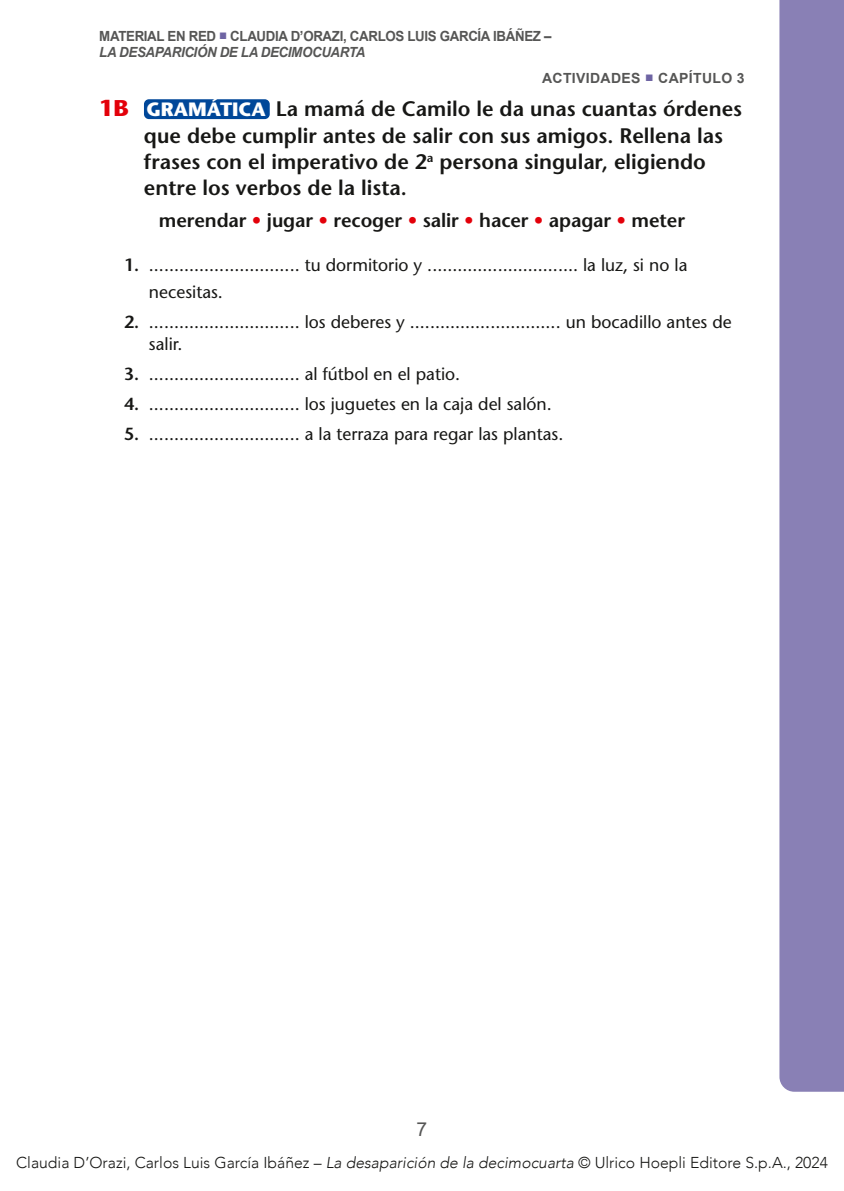
<style>
.page{position:relative;width:844px;height:1191px;background:#fff}
.page>*{position:absolute;margin:0;border:0;box-sizing:border-box;transform-origin:0 0}
.t1{font:600 21px/26.2px "Stone Sans Std";color:#171715}
.t2{font:600 19.25px "Stone Sans Std";letter-spacing:-.005em;color:#171715}
.t3{font:19.25px "Arial";color:#565655}
.t4{font:500 17.5px/26.2px "Stone Sans Std";color:#171715}
.t5{font:300 15.75px "Avenir";color:#171715}
.t6{font:700 14px/15.8px "Arial";letter-spacing:-.025em;color:#565655;scale:.95 1}
.t7{font:700 14px "Arial";letter-spacing:.025em;color:#565655}
.s1{color:#6e64a3}
.s2{font-style:italic}
.s3{font-weight:700;font-size:22.75px;color:#e3000a}
.s4{font-weight:700;font-size:19.25px;color:#fff}
.s5{color:#e3000a}
.s6{font-weight:600}
</style>
<div class="page">
<div style="left:779px;top:0;width:64px;height:1091px;background:#8980b5"></div>
<div style="left:144px;top:99px;width:126px;height:20px;background:#004799;border-radius:5px"></div>
<p class="t6" style="left:99px;top:28px;width:477px">MATERIAL EN RED <span class="s1">■</span> CLAUDIA D’ORAZI, CARLOS LUIS GARCÍA IBÁÑEZ –<br><span class="s2">LA DESAPARICIÓN DE LA DECIMOCUARTA</span></p>
<p class="t7" style="left:542px;top:69px;width:204px">ACTIVIDADES <span class="s1">■</span> CAPÍTULO 3</p>
<p class="t1" style="left:144px;top:96px;width:599px;text-indent:-45px"><span class="s3">1B</span> <span class="s4">GRAMÁTICA</span> La mamá de Camilo le da unas cuantas órdenes que debe cumplir antes de salir con sus amigos. Rellena las frases con el imperativo de 2<sup>a</sup> persona singular, eligiendo entre los verbos de la lista.</p>
<p class="t2" style="left:159px;top:208px;width:527px">merendar <span class="s5">•</span> jugar <span class="s5">•</span> recoger <span class="s5">•</span> salir <span class="s5">•</span> hacer <span class="s5">•</span> apagar <span class="s5">•</span> meter</p>
<p class="t4" style="left:149px;top:252px;width:540px;text-indent:-25px"><span class="s6">1.</span> .............................. tu dormitorio y .............................. la luz, si no la necesitas.</p>
<p class="t4" style="left:149px;top:310px;width:584px;line-height:22.8px;text-indent:-25px"><span class="s6">2.</span> .............................. los deberes y .............................. un bocadillo antes de salir.</p>
<p class="t4" style="left:124px;top:361px;width:337px"><span class="s6">3.</span> .............................. al fútbol en el patio.</p>
<p class="t4" style="left:124px;top:391px;width:429px"><span class="s6">4.</span> .............................. los juguetes en la caja del salón.</p>
<p class="t4" style="left:124px;top:421px;width:440px"><span class="s6">5.</span> .............................. a la terraza para regar las plantas.</p>
<p class="t3" style="left:416px;top:1116px;width:12px">7</p>
<p class="t5" style="left:16px;top:1152px;width:813px">Claudia D’Orazi, Carlos Luis García Ibáñez – <span class="s2">La desaparición de la decimocuarta</span> © Ulrico Hoepli Editore S.p.A., 2024</p>
</div>
